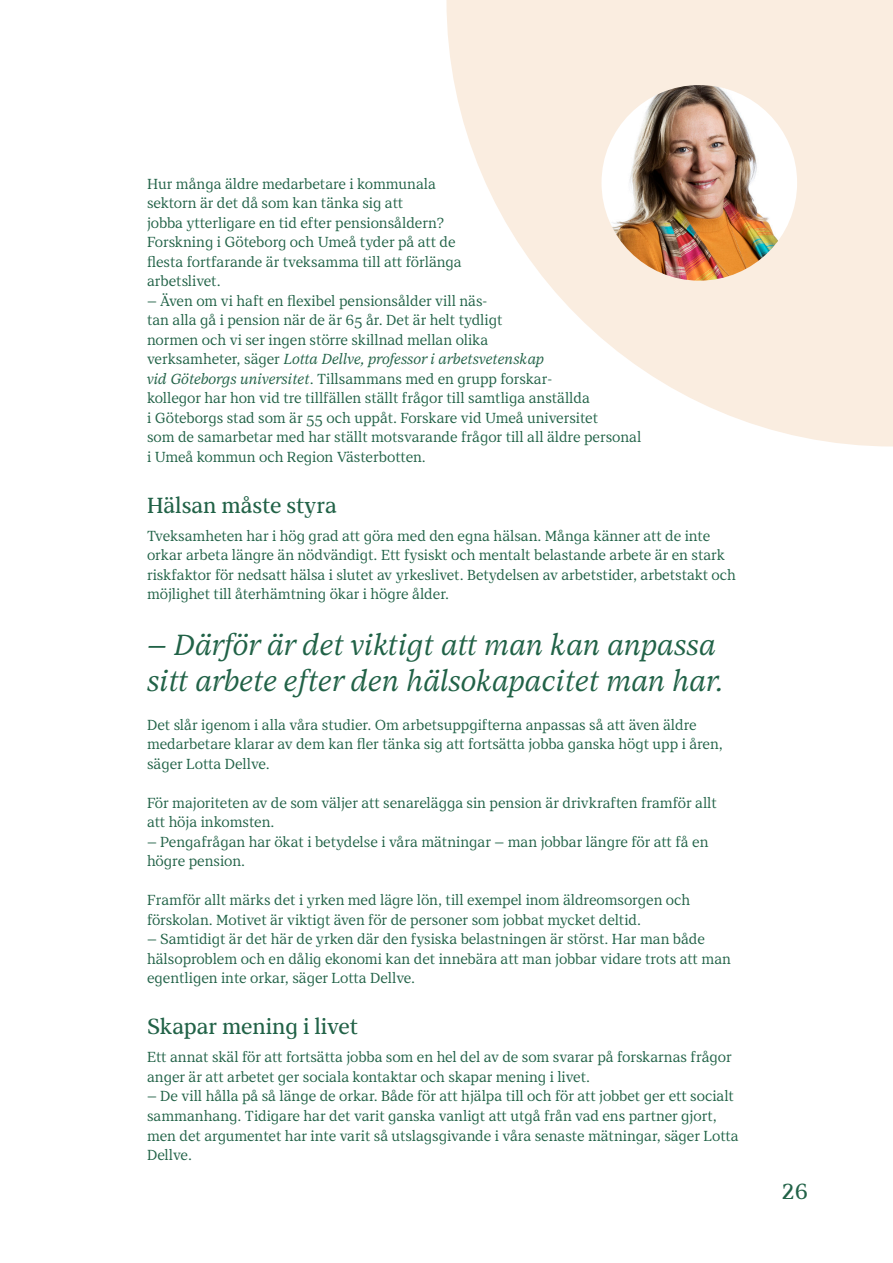
<style>
.page{position:relative;width:893px;height:1263px;background:#fff}
.page>*{position:absolute;margin:0;border:0;box-sizing:border-box;transform-origin:0 0}
.Citat{font:italic 30px/36px "KPA";color:#216247}
.Rubrik_4_15_17_Regular__M1__H4{font:22.5px "KPA";color:#216247}
.Brödtext_1_10_13__primär___P{font:15px/19.5px "KPA";color:#216247}
.Brödtext_1_nytt_stycke_10_13__primär__P{font:15px/19.5px "KPA";color:#216247}
.s1{font-style:italic}
</style>
<div class="page">
<svg style="left:446px;top:0;width:447px;height:446px;fill:#faede0"></svg>
<img style="left:601px;top:85px;width:196px;height:196px;border-radius:98px">
<p class="Brödtext_1_nytt_stycke_10_13__primär__P" style="left:147px;top:174px;width:316px">Hur många äldre medarbetare i kommunala sektorn är det då som kan tänka sig att<br>jobba ytterligare en tid efter pensionsåldern?<br>Forskning i Göteborg och Umeå tyder på att de flesta fortfarande är tveksamma till att förlänga arbetslivet.</p>
<p class="Brödtext_1_10_13__primär___P" style="left:147px;top:291px;width:496px">– Även om vi haft en flexibel pensionsålder vill näs-<br>tan alla gå i pension när de är 65 år. Det är helt tydligt<br>normen och vi ser ingen större skillnad mellan olika<br>verksamheter, säger <span class="s1">Lotta Dellve, professor i arbetsvetenskap<br>vid Göteborgs universitet</span>. Tillsammans med en grupp forskar-<br>kollegor har hon vid tre tillfällen ställt frågor till samtliga anställda<br>i Göteborgs stad som är 55 och uppåt. Forskare vid Umeå universitet<br>som de samarbetar med har ställt motsvarande frågor till all äldre personal i Umeå kommun och Region Västerbotten.</p>
<h4 class="Rubrik_4_15_17_Regular__M1__H4" style="left:147px;top:492px;width:191px">Hälsan måste styra</h4>
<p class="Brödtext_1_10_13__primär___P" style="left:147px;top:526px;width:590px">Tveksamheten har i hög grad att göra med den egna hälsan. Många känner att de inte orkar arbeta längre än nödvändigt. Ett fysiskt och mentalt belastande arbete är en stark riskfaktor för nedsatt hälsa i slutet av yrkeslivet. Betydelsen av arbetstider, arbetstakt och möjlighet till återhämtning ökar i högre ålder.</p>
<p class="Citat" style="left:147px;top:626px;width:577px">– Därför är det viktigt att man kan anpassa sitt arbete efter den hälsokapacitet man har.</p>
<p class="Brödtext_1_nytt_stycke_10_13__primär__P" style="left:147px;top:715px;width:577px">Det slår igenom i alla våra studier. Om arbetsuppgifterna anpassas så att även äldre medarbetare klarar av dem kan fler tänka sig att fortsätta jobba ganska högt upp i åren, säger Lotta Dellve.</p>
<p class="Brödtext_1_nytt_stycke_10_13__primär__P" style="left:147px;top:793px;width:571px">För majoriteten av de som väljer att senarelägga sin pension är drivkraften framför allt att höja inkomsten.</p>
<p class="Brödtext_1_10_13__primär___P" style="left:147px;top:832px;width:563px">– Pengafrågan har ökat i betydelse i våra mätningar – man jobbar längre för att få en högre pension.</p>
<p class="Brödtext_1_nytt_stycke_10_13__primär__P" style="left:147px;top:890px;width:545px">Framför allt märks det i yrken med lägre lön, till exempel inom äldreomsorgen och förskolan. Motivet är viktigt även för de personer som jobbat mycket deltid.</p>
<p class="Brödtext_1_10_13__primär___P" style="left:147px;top:929px;width:585px">– Samtidigt är det här de yrken där den fysiska belastningen är störst. Har man både hälsoproblem och en dålig ekonomi kan det innebära att man jobbar vidare trots att man egentligen inte orkar, säger Lotta Dellve.</p>
<h4 class="Rubrik_4_15_17_Regular__M1__H4" style="left:147px;top:1014px;width:213px">Skapar mening i livet</h4>
<p class="Brödtext_1_10_13__primär___P" style="left:147px;top:1047px;width:586px">Ett annat skäl för att fortsätta jobba som en hel del av de som svarar på forskarnas frågor anger är att arbetet ger sociala kontaktar och skapar mening i livet.</p>
<p class="Brödtext_1_10_13__primär___P" style="left:147px;top:1086px;width:593px">– De vill hålla på så länge de orkar. Både för att hjälpa till och för att jobbet ger ett socialt sammanhang. Tidigare har det varit ganska vanligt att utgå från vad ens partner gjort, men det argumentet har inte varit så utslagsgivande i våra senaste mätningar, säger Lotta Dellve.</p>
<h2 class="Rubrik_4_15_17_Regular__M1__H4" style="left:782px;top:1178px;width:27px">26</h2>
</div>
